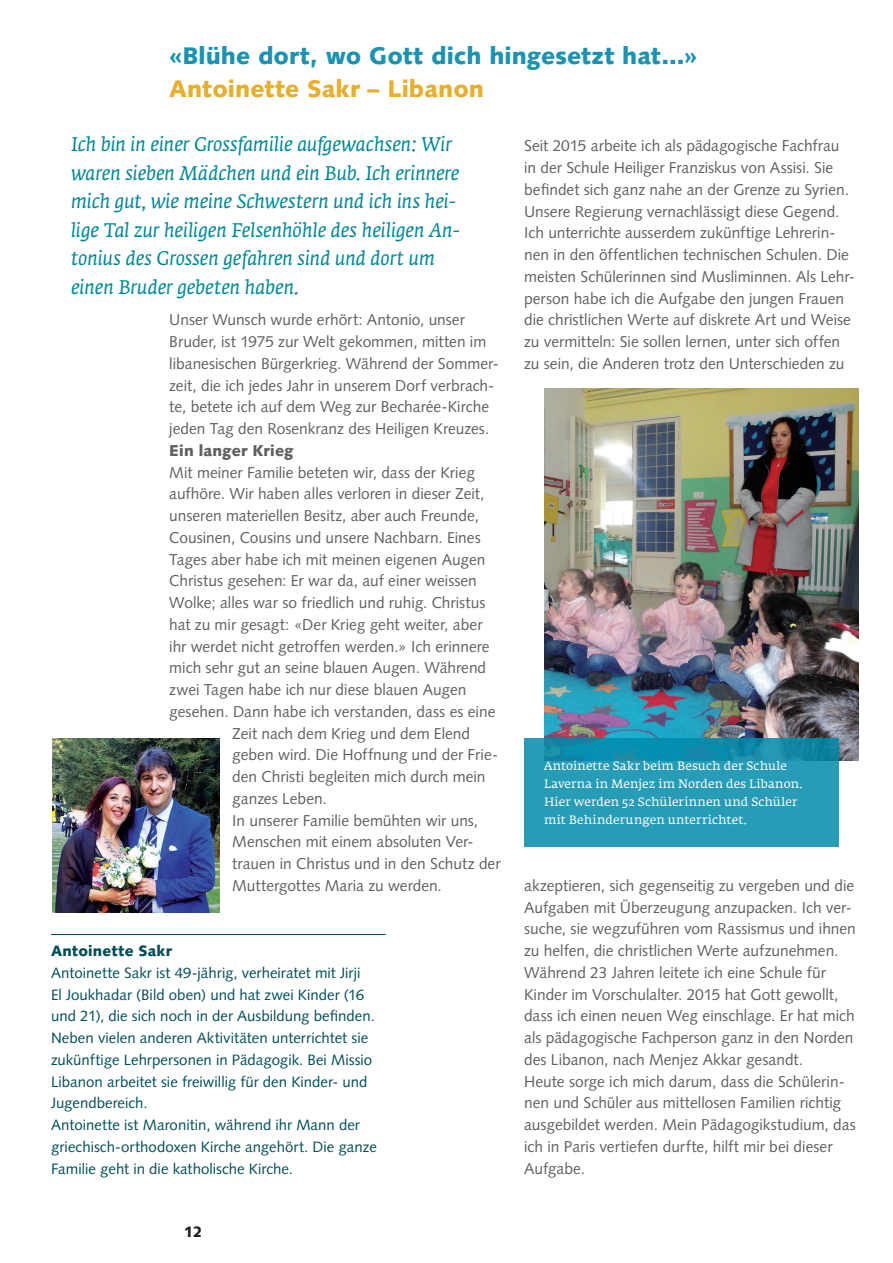
<style>
.page{position:relative;width:893px;height:1263px;background:#fff}
.page>*{position:absolute;margin:0;border:0;box-sizing:border-box;transform-origin:0 0}
.t1{font:900 24px "Syntax LT Std";letter-spacing:.005em;color:#1a93b2}
.t2{font:900 24px "Syntax LT Std";letter-spacing:.005em;color:#e8af2d}
.t3{font:italic 19.5px/28.5px "Fedra Serif A Std";letter-spacing:-.005em;color:#008a97}
.t4{font:15.75px/21.8px "Syntax LT Std";color:#606063}
.t5{font:900 15.75px "Syntax LT Std";letter-spacing:.01em;color:#606063}
.t6{font:15px/21.8px "Syntax LT Std";color:#004e57}
.t7{font:900 15px "Syntax LT Std";letter-spacing:.015em;color:#004e57}
.t8{font:900 15px "Syntax LT Std";color:#231f20}
.t9{font:12px/18px "Fedra Serif A Std";letter-spacing:.025em;color:#fff}
</style>
<div class="page">
<img style="left:544px;top:389px;width:315px;height:372px">
<svg style="left:524px;top:739px;width:315px;height:108px;background:#2298b4"></svg>
<img style="left:52px;top:739px;width:167px;height:174px">
<hr style="left:51px;top:934px;width:335px;height:1px;background:#004e57">
<h1 class="t1" style="left:169px;top:42px;width:530px">«Blühe dort, wo Gott dich hingesetzt hat...»</h1>
<h1 class="t2" style="left:169px;top:75px;width:316px">Antoinette Sakr – Libanon</h1>
<p class="t3" style="left:71px;top:130px;width:391px">Ich bin in einer Grossfamilie aufgewachsen: Wir waren sieben Mädchen und ein Bub. Ich erinnere mich gut, wie meine Schwestern und ich ins hei&shy;lige Tal zur heiligen Felsenhöhle des heiligen An&shy;tonius des Grossen gefahren sind und dort um einen Bruder gebeten haben.</p>
<p class="t4" style="left:169px;top:309px;width:331px">Unser Wunsch wurde erhört: Antonio, unser Bruder, ist 1975 zur Welt gekommen, mitten im libanesischen Bürgerkrieg. Während der Sommer&shy;zeit, die ich jedes Jahr in unserem Dorf verbrach&shy;te, betete ich auf dem Weg zur Becharée-Kirche jeden Tag den Rosenkranz des Heiligen Kreuzes.</p>
<p class="t5" style="left:169px;top:441px;width:126px">Ein langer Krieg</p>
<p class="t4" style="left:169px;top:461px;width:307px">Mit meiner Familie beteten wir, dass der Krieg</p>
<p class="t4" style="left:169px;top:483px;width:317px">aufhöre. Wir haben alles verloren in dieser Zeit,</p>
<p class="t4" style="left:169px;top:505px;width:311px">unseren materiellen Besitz, aber auch Freunde,</p>
<p class="t4" style="left:169px;top:527px;width:313px">Cousinen, Cousins und unsere Nachbarn. Eines</p>
<p class="t4" style="left:169px;top:548px;width:318px">Tages aber habe ich mit meinen eigenen Augen</p>
<p class="t4" style="left:169px;top:570px;width:309px">Christus gesehen: Er war da, auf einer weissen</p>
<p class="t4" style="left:169px;top:592px;width:318px">Wolke; alles war so friedlich und ruhig. Christus</p>
<p class="t4" style="left:169px;top:614px;width:315px">hat zu mir gesagt: «Der Krieg geht weiter, aber</p>
<p class="t4" style="left:169px;top:635px;width:322px">ihr werdet nicht getroffen werden.» Ich erinnere</p>
<p class="t4" style="left:169px;top:657px;width:318px">mich sehr gut an seine blauen Augen. Während</p>
<p class="t4" style="left:169px;top:679px;width:299px">zwei Tagen habe ich nur diese blauen Augen</p>
<p class="t4" style="left:169px;top:701px;width:328px">gesehen. Dann habe ich verstanden, dass es eine</p>
<p class="t4" style="left:232px;top:722px;width:239px">Zeit nach dem Krieg und dem Elend</p>
<p class="t4" style="left:232px;top:744px;width:267px">geben wird. Die Hoffnung und der Frie-</p>
<p class="t4" style="left:232px;top:766px;width:255px">den Christi begleiten mich durch mein</p>
<p class="t4" style="left:232px;top:788px;width:96px">ganzes Leben.</p>
<p class="t4" style="left:232px;top:809px;width:247px">In unserer Familie bemühten wir uns,</p>
<p class="t4" style="left:232px;top:831px;width:243px">Menschen mit einem absoluten Ver-</p>
<p class="t4" style="left:232px;top:853px;width:270px">trauen in Christus und in den Schutz der</p>
<p class="t4" style="left:232px;top:875px;width:211px">Muttergottes Maria zu werden.</p>
<p class="t7" style="left:51px;top:942px;width:122px">Antoinette Sakr</p>
<p class="t6" style="left:51px;top:962px;width:327px">Antoinette Sakr ist 49-jährig, verheiratet mit Jirji<br>El Joukhadar (Bild oben) und hat zwei Kinder (16 und 21), die sich noch in der Ausbildung befinden.<br>Neben vielen anderen Aktivitäten unterrichtet sie zukünftige Lehrpersonen in Pädagogik. Bei Missio Libanon arbeitet sie freiwillig für den Kinder- und Jugendbereich.<br>Antoinette ist Maronitin, während ihr Mann der griechisch-orthodoxen Kirche angehört. Die ganze Familie geht in die katholische Kirche.</p>
<p class="t8" style="left:184px;top:1223px;width:20px">12</p>
<p class="t4" style="left:524px;top:135px;width:332px">Seit 2015 arbeite ich als pädagogische Fachfrau in der Schule Heiliger Franziskus von Assisi. Sie befindet sich ganz nahe an der Grenze zu Syrien.<br>Unsere Regierung vernachlässigt diese Gegend.<br>Ich unterrichte ausserdem zukünftige Lehrerin&shy;nen in den öffentlichen technischen Schulen. Die meisten Schülerinnen sind Musliminnen. Als Lehr&shy;person habe ich die Aufgabe den jungen Frauen die christlichen Werte auf diskrete Art und Weise zu vermitteln: Sie sollen lernen, unter sich offen zu sein, die Anderen trotz den Unterschieden zu</p>
<p class="t9" style="left:544px;top:757px;width:260px">Antoinette Sakr beim Besuch der Schule Laverna in Menjez im Norden des Libanon.<br>Hier werden 52 Schülerinnen und Schüler mit Behinderungen unterrichtet.</p>
<p class="t4" style="left:524px;top:875px;width:333px">akzeptieren, sich gegenseitig zu vergeben und die Aufgaben mit Überzeugung anzupacken. Ich ver&shy;suche, sie wegzuführen vom Rassismus und ihnen zu helfen, die christlichen Werte aufzunehmen.<br>Während 23 Jahren leitete ich eine Schule für Kinder im Vorschulalter. 2015 hat Gott gewollt, dass ich einen neuen Weg einschlage. Er hat mich als pädagogische Fachperson ganz in den Norden des Libanon, nach Menjez Akkar gesandt.<br>Heute sorge ich mich darum, dass die Schülerin&shy;nen und Schüler aus mittellosen Familien richtig ausgebildet werden. Mein Pädagogikstudium, das ich in Paris vertiefen durfte, hilft mir bei dieser Aufgabe.</p>
</div>
